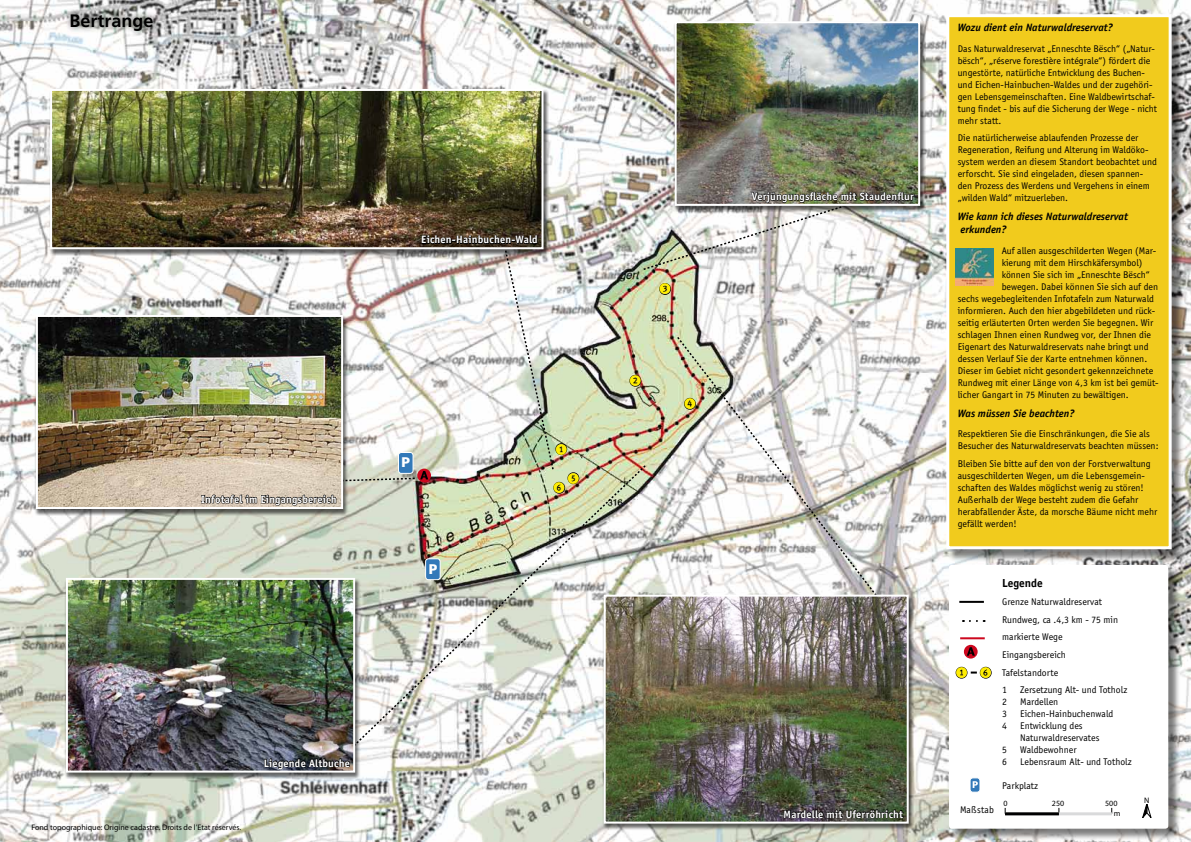
<style>
.page{position:relative;width:1191px;height:842px;background:#fff}
.page>*{position:absolute;margin:0;border:0;box-sizing:border-box;transform-origin:0 0}
.t1{font:700 18px "Frutiger";color:#000}
.t2{font:16px "FF Dingbests";color:#ffed00}
.t3{font:900 14px "Frutiger";color:#fff}
.t4{font:700 12px "Officina Sans EF";color:#000}
.t5{font:700 11px "Officina Sans EF";letter-spacing:.02em;color:#fff}
.t6{font:italic 700 11px/13.2px "Officina Sans EF";color:#000}
.t7{font:10px/12px "Officina Sans EF";color:#000}
.t8{font:8px/9.9px "Myriad Pro";color:#000}
</style>
<div class="page">
<img style="left:0;top:0;width:1191px;height:842px">
<svg style="left:629px;top:374px;width:13px;height:13px"></svg>
<svg style="left:658px;top:283px;width:13px;height:12px"></svg>
<div style="left:950px;top:566px;width:230px;height:275px;background:#000;opacity:.5"></div>
<div style="left:949px;top:565px;width:219px;height:264px;background:#fff;border-radius:3px"></div>
<div style="left:947px;top:16px;width:237px;height:546px;background:#000;opacity:.5"></div>
<div style="left:947px;top:16px;width:223px;height:532px;background:#f1cb1d"></div>
<div style="left:946px;top:14px;width:225px;height:535px;border:3px solid #fff"></div>
<svg style="left:1142px;top:804px;width:10px;height:14px"></svg>
<hr style="left:1005px;top:812px;width:106px;height:3px;background:#d9dadb">
<hr style="left:1005px;top:812px;width:54px;height:3px;background:#000">
<img style="left:955px;top:248px;width:38px;height:38px">
<hr style="left:959px;top:601px;width:25px;height:2px;background:#000">
<hr style="left:960px;top:637px;width:24px;height:2px;background:#cd071e">
<svg style="left:955px;top:666px;width:37px;height:13px"></svg>
<div style="left:970px;top:778px;width:10px;height:14px;background:#3279b9;border-radius:3px"></div>
<div style="left:969px;top:778px;width:11px;height:14px;border:1px solid #fff;border-radius:3px"></div>
<svg style="left:972px;top:781px;width:5px;height:7px"></svg>
<svg style="left:964px;top:645px;width:13px;height:13px"></svg>
<svg style="left:966px;top:647px;width:9px;height:9px"></svg>
<img style="left:343px;top:464px;width:304px;height:292px">
<div style="left:48px;top:88px;width:501px;height:168px;background:#000;opacity:.6"></div>
<img style="left:53px;top:92px;width:487px;height:154px">
<div style="left:50px;top:89px;width:493px;height:160px;border:2px solid #fff"></div>
<div style="left:672px;top:20px;width:253px;height:192px;background:#000;opacity:.6"></div>
<img style="left:677px;top:24px;width:240px;height:179px">
<div style="left:674px;top:21px;width:246px;height:185px;border:2px solid #fff"></div>
<div style="left:34px;top:314px;width:314px;height:202px;background:#000;opacity:.6"></div>
<img style="left:39px;top:318px;width:162px;height:188px">
<div style="left:36px;top:315px;width:307px;height:194px;border:2px solid #fff"></div>
<div style="left:64px;top:577px;width:296px;height:202px;background:#000;opacity:.6"></div>
<img style="left:69px;top:581px;width:283px;height:188px">
<div style="left:66px;top:578px;width:289px;height:194px;border:2px solid #fff"></div>
<svg style="left:675px;top:335px;width:208px;height:259px"></svg>
<img style="left:642px;top:183px;width:273px;height:88px">
<svg style="left:264px;top:752px;width:87px;height:23px;background:#505155"></svg>
<img style="left:201px;top:209px;width:379px;height:302px">
<div style="left:601px;top:594px;width:313px;height:236px;background:#000;opacity:.6"></div>
<img style="left:606px;top:598px;width:299px;height:223px">
<div style="left:603px;top:595px;width:305px;height:229px;border:2px solid #fff"></div>
<img style="left:783px;top:765px;width:121px;height:61px">
<div style="left:65px;top:8px;width:94px;height:28px;background:#000;opacity:.75"></div>
<h1 class="t1" style="left:69px;top:10px;width:86px">Bertrange</h1>
<p class="t5" style="left:201px;top:493px;width:137px">Infotafel im Eingangsbereich</p>
<p class="t5" style="left:421px;top:233px;width:118px">Eichen-Hainbuchen-Wald</p>
<h3 class="t3" style="left:401px;top:454px;width:10px">P</h3>
<h3 class="t3" style="left:429px;top:560px;width:10px">P</h3>
<h2 class="t2" style="left:554px;top:441px;width:15px">1</h2>
<h2 class="t2" style="left:566px;top:470px;width:15px">5</h2>
<h2 class="t2" style="left:552px;top:479px;width:15px">6</h2>
<h2 class="t2" style="left:658px;top:280px;width:15px">3</h2>
<h2 class="t2" style="left:628px;top:372px;width:15px">2</h2>
<h2 class="t2" style="left:683px;top:395px;width:15px">4</h2>
<p class="t8" style="left:31px;top:822px;width:211px">Fond topographique: Origine cadastre. Droits de l’Etat réservés.</p>
<p class="t5" style="left:264px;top:756px;width:88px">Liegende Altbuche</p>
<p class="t5" style="left:752px;top:190px;width:163px">Verjüngungsfläche mit Staudenflur</p>
<p class="t5" style="left:783px;top:807px;width:121px">Mardelle mit Uferröhricht</p>
<p class="t6" style="left:957px;top:21px;width:157px">Wozu dient ein Naturwaldreservat?</p>
<p class="t7" style="left:957px;top:42px;width:201px">Das Naturwaldreservat „Enneschte Bësch“ („Natur&shy;bësch“, „réserve forestière intégrale“) fördert die ungestörte, natürliche Entwicklung des Buchen&shy;und Eichen-Hainbuchen-Waldes und der zugehöri&shy;gen Lebensgemeinschaften. Eine Waldbewirtschaf&shy;tung findet - bis auf die Sicherung der Wege - nicht mehr statt.</p>
<p class="t7" style="left:957px;top:132px;width:201px">Die natürlicherweise ablaufenden Prozesse der Regeneration, Reifung und Alterung im Waldöko&shy;system werden an diesem Standort beobachtet und erforscht. Sie sind eingeladen, diesen spannen&shy;den Prozess des Werdens und Vergehens in einem „wilden Wald“ mitzuerleben.</p>
<p class="t6" style="left:957px;top:210px;width:172px">Wie kann ich dieses Naturwaldreservat erkunden?</p>
<p class="t7" style="left:1001px;top:245px;width:156px">Auf allen ausgeschilderten Wegen (Mar-</p>
<p class="t7" style="left:1001px;top:257px;width:142px">kierung mit dem Hirschkäfersymbol)</p>
<p class="t7" style="left:1001px;top:269px;width:150px">können Sie sich im „Enneschte Bësch“</p>
<p class="t7" style="left:1001px;top:281px;width:158px">bewegen. Dabei können Sie sich auf den</p>
<p class="t7" style="left:957px;top:293px;width:198px">sechs wegebegleitenden Infotafeln zum Naturwald</p>
<p class="t7" style="left:957px;top:305px;width:199px">informieren. Auch den hier abgebildeten und rück-</p>
<p class="t7" style="left:957px;top:317px;width:197px">seitig erläuterten Orten werden Sie begegnen. Wir</p>
<p class="t7" style="left:957px;top:329px;width:195px">schlagen Ihnen einen Rundweg vor, der Ihnen die</p>
<p class="t7" style="left:957px;top:341px;width:192px">Eigenart des Naturwaldreservats nahe bringt und</p>
<p class="t7" style="left:957px;top:353px;width:191px">dessen Verlauf Sie der Karte entnehmen können.</p>
<p class="t7" style="left:957px;top:365px;width:197px">Dieser im Gebiet nicht gesondert gekennzeichnete</p>
<p class="t7" style="left:957px;top:377px;width:202px">Rundweg mit einer Länge von 4,3 km ist bei gemüt-</p>
<p class="t7" style="left:957px;top:389px;width:172px">licher Gangart in 75 Minuten zu bewältigen.</p>
<p class="t6" style="left:957px;top:406px;width:118px">Was müssen Sie beachten?</p>
<p class="t7" style="left:957px;top:428px;width:202px">Respektieren Sie die Einschränkungen, die Sie als<br>Besucher des Naturwaldreservats beachten müssen:</p>
<p class="t7" style="left:957px;top:458px;width:201px">Bleiben Sie bitte auf den von der Forstverwaltung ausgeschilderten Wegen, um die Lebensgemein&shy;schaften des Waldes möglichst wenig zu stören!<br>Außerhalb der Wege besteht zudem die Gefahr herabfallender Äste, da morsche Bäume nicht mehr gefällt werden!</p>
<h2 class="t2" style="left:954px;top:664px;width:39px">1 6</h2>
<p class="t7" style="left:960px;top:804px;width:35px">Maßstab</p>
<p class="t4" style="left:1002px;top:576px;width:42px">Legende</p>
<p class="t7" style="left:1002px;top:593px;width:117px;line-height:17.7px">Grenze Naturwaldreservat<br>Rundweg, ca .4,3 km - 75 min markierte Wege<br>Eingangsbereich<br>Tafelstandorte<br>1</p>
<p class="t7" style="left:1020px;top:684px;width:109px">Zersetzung Alt- und Totholz</p>
<p class="t7" style="left:1002px;top:696px;width:6px">2</p>
<p class="t7" style="left:1020px;top:696px;width:40px">Mardellen</p>
<p class="t7" style="left:1002px;top:708px;width:6px">3</p>
<p class="t7" style="left:1020px;top:708px;width:95px">Eichen-Hainbuchenwald</p>
<p class="t7" style="left:1002px;top:720px;width:6px">4</p>
<p class="t7" style="left:1020px;top:720px;width:81px">Entwicklung des<br>Naturwaldreservates</p>
<p class="t7" style="left:1002px;top:744px;width:6px">5</p>
<p class="t7" style="left:1020px;top:744px;width:58px">Waldbewohner</p>
<p class="t7" style="left:1002px;top:756px;width:6px">6</p>
<p class="t7" style="left:1020px;top:756px;width:113px">Lebensraum Alt- und Totholz</p>
<p class="t7" style="left:1002px;top:780px;width:37px">Parkplatz</p>
<p class="t8" style="left:1003px;top:799px;width:6px">0</p>
<p class="t8" style="left:1052px;top:798px;width:14px">250</p>
<p class="t8" style="left:1113px;top:798px;width:8px;text-indent:-9px">500 m</p>
<p class="t8" style="left:1144px;top:795px;width:7px">N</p>
</div>
